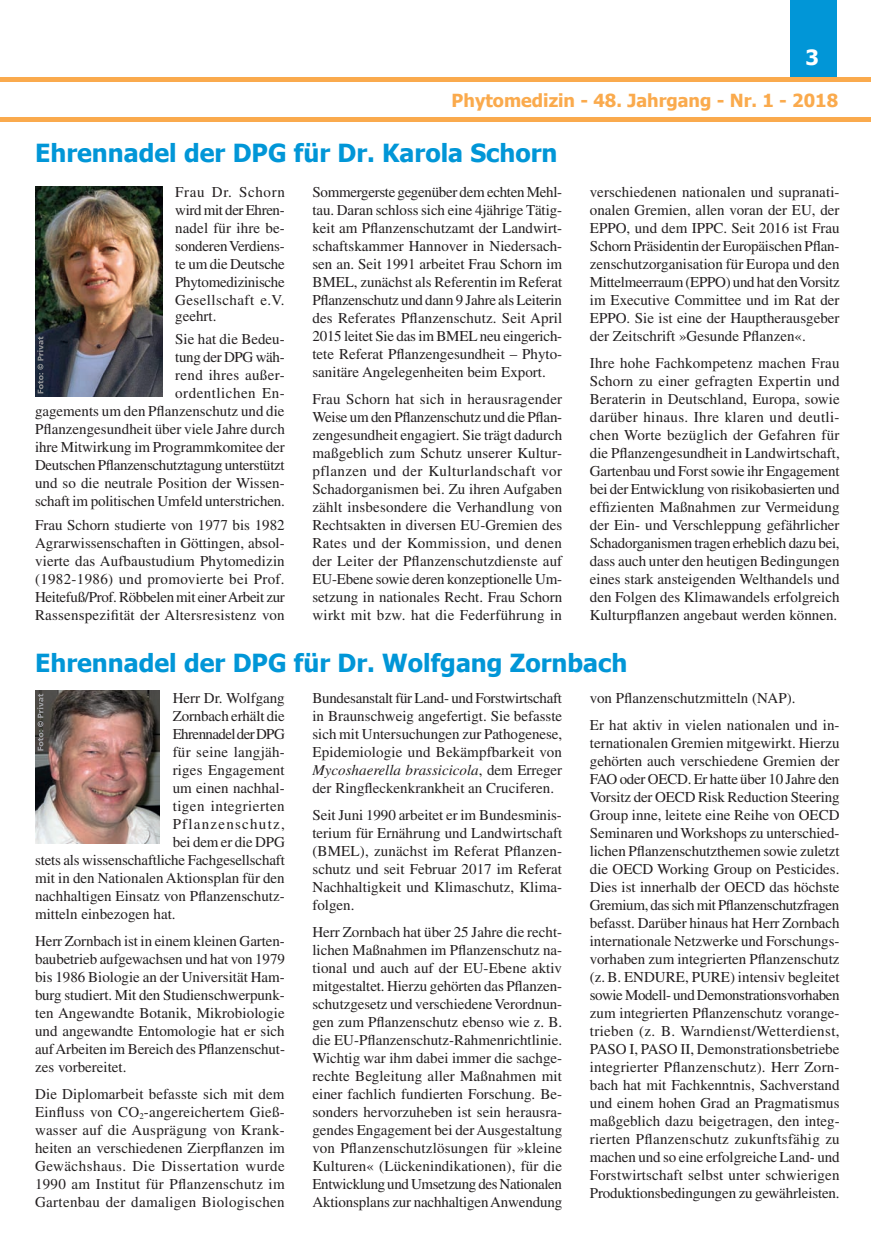
<style>
.page{position:relative;width:871px;height:1242px;background:#fff}
.page>*{position:absolute;margin:0;border:0;box-sizing:border-box;transform-origin:0 0}
.t1{font:700 24.9px "Tahoma";color:#0196d7}
.t2{font:700 21px "Tahoma";color:#fff}
.t3{font:700 18px "Tahoma";color:#faaa4d}
.t4{font:15px/18px "Times";color:#231f20;text-align:justify}
.t5{font:15px "Times";letter-spacing:.03em;color:#231f20}
.t6{font:15px "Times";letter-spacing:-.04em;color:#231f20}
.t7{font:15px "Times";letter-spacing:.02em;color:#231f20}
.t8{font:15px "Times";letter-spacing:.085em;color:#231f20}
.s1{font-style:italic}
</style>
<div class="page">
<div style="left:790px;top:0;width:46px;height:82px;background:#0196d7"></div>
<hr style="left:0;top:117px;width:870px;height:4px;background:#faaa4d">
<hr style="left:0;top:78px;width:870px;height:4px;background:#faaa4d">
<img style="left:35px;top:186px;width:127px;height:211px">
<img style="left:35px;top:690px;width:125px;height:153px">
<svg style="left:37px;top:694px;width:6px;height:57px"></svg>
<svg style="left:37px;top:336px;width:6px;height:57px"></svg>
<h2 class="t2" style="left:805px;top:43px;width:15px">3</h2>
<p class="t3" style="left:451px;top:88px;width:388px">Phytomedizin - 48. Jahrgang - Nr. 1 - 2018</p>
<h1 class="t1" style="left:35px;top:136px;width:523px">Ehrennadel der DPG für Dr. Karola Schorn</h1>
<p class="t4" style="left:175px;top:183px;width:111px">Frau Dr. Schorn wird mit der Ehren&shy;nadel für ihre be&shy;sonderen Verdiens&shy;te um die Deutsche Phytomedizinische Gesellschaft e.V.</p>
<p class="t4" style="left:175px;top:305px;width:111px;line-height:22.5px">geehrt.<br>Sie hat die Bedeu-</p>
<p class="t4" style="left:35px;top:348px;width:251px;text-align:right">tung der DPG wäh-<br>rend ihres außer-<br>ordentlichen En-<br>gagements um den Pflanzenschutz und die Pflanzengesundheit über viele Jahre durch ihre Mitwirkung im Programmkomitee der Deutschen Pflanzenschutztagung unterstützt und so die neutrale Position der Wissen&shy;schaft im politischen Umfeld unterstrichen.</p>
<p class="t4" style="left:35px;top:516px;width:251px">Frau Schorn studierte von 1977 bis 1982<br>Agrarwissenschaften in Göttingen, absol&shy;vierte das Aufbaustudium Phytomedizin (1982-1986) und promovierte bei Prof.<br>Heitefuß/Prof. Röbbelen mit einer Arbeit zur Rassenspezifität der Altersresistenz von</p>
<p class="t4" style="left:312px;top:183px;width:251px">Sommergerste gegenüber dem echten Mehl&shy;tau. Daran schloss sich eine 4jährige Tätig&shy;keit am Pflanzenschutzamt der Landwirt&shy;schaftskammer Hannover in Niedersach&shy;sen an. Seit 1991 arbeitet Frau Schorn im BMEL, zunächst als Referentin im Referat Pflanzenschutz und dann 9 Jahre als Leiterin des Referates Pflanzenschutz. Seit April 2015 leitet Sie das im BMEL neu eingerich&shy;tete Referat Pflanzengesundheit – Phyto&shy;sanitäre Angelegenheiten beim Export.</p>
<p class="t4" style="left:312px;top:390px;width:251px">Frau Schorn hat sich in herausragender Weise um den Pflanzenschutz und die Pflan&shy;zengesundheit engagiert. Sie trägt dadurch maßgeblich zum Schutz unserer Kultur&shy;pflanzen und der Kulturlandschaft vor Schadorganismen bei. Zu ihren Aufgaben zählt insbesondere die Verhandlung von Rechtsakten in diversen EU-Gremien des Rates und der Kommission, und denen der Leiter der Pflanzenschutzdienste auf EU-Ebene sowie deren konzeptionelle Um&shy;setzung in nationales Recht. Frau Schorn wirkt mit bzw. hat die Federführung in</p>
<p class="t4" style="left:589px;top:183px;width:251px">verschiedenen nationalen und supranati&shy;onalen Gremien, allen voran der EU, der EPPO, und dem IPPC. Seit 2016 ist Frau Schorn Präsidentin der Europäischen Pflan&shy;zenschutzorganisation für Europa und den Mittelmeerraum (EPPO) und hat den Vorsitz im Executive Committee und im Rat der EPPO. Sie ist eine der Hauptherausgeber der Zeitschrift »Gesunde Pflanzen«.</p>
<p class="t4" style="left:589px;top:354px;width:251px">Ihre hohe Fachkompetenz machen Frau Schorn zu einer gefragten Expertin und Beraterin in Deutschland, Europa, sowie darüber hinaus. Ihre klaren und deutli&shy;chen Worte bezüglich der Gefahren für die Pflanzengesundheit in Landwirtschaft, Gartenbau und Forst sowie ihr Engagement bei der Entwicklung von risikobasierten und effizienten Maßnahmen zur Vermeidung der Ein- und Verschleppung gefährlicher Schadorganismen tragen erheblich dazu bei, dass auch unter den heutigen Bedingungen eines stark ansteigenden Welthandels und den Folgen des Klimawandels erfolgreich Kulturpflanzen angebaut werden können.</p>
<h1 class="t1" style="left:35px;top:646px;width:593px">Ehrennadel der DPG für Dr. Wolfgang Zornbach</h1>
<p class="t4" style="left:173px;top:689px;width:113px">Herr Dr. Wolfgang</p>
<p class="t4" style="left:173px;top:707px;width:114px">Zornbach erhält die</p>
<p class="t6" style="left:173px;top:725px;width:114px">Ehrennadel der DPG</p>
<p class="t7" style="left:173px;top:743px;width:114px">für seine langjäh-</p>
<p class="t4" style="left:173px;top:761px;width:113px">riges Engagement</p>
<p class="t4" style="left:173px;top:779px;width:113px">um einen nachhal-</p>
<p class="t5" style="left:173px;top:797px;width:113px">tigen integrierten</p>
<p class="t8" style="left:173px;top:815px;width:113px">Pflanzenschutz,</p>
<p class="t4" style="left:173px;top:833px;width:114px">bei dem er die DPG</p>
<p class="t4" style="left:35px;top:851px;width:251px">stets als wissenschaftliche Fachgesellschaft</p>
<p class="t4" style="left:35px;top:869px;width:251px">mit in den Nationalen Aktionsplan für den</p>
<p class="t4" style="left:35px;top:887px;width:251px">nachhaltigen Einsatz von Pflanzenschutz-</p>
<p class="t4" style="left:35px;top:905px;width:142px">mitteln einbezogen hat.</p>
<p class="t4" style="left:35px;top:932px;width:251px">Herr Zornbach ist in einem kleinen Garten&shy;baubetrieb aufgewachsen und hat von 1979 bis 1986 Biologie an der Universität Ham&shy;burg studiert. Mit den Studienschwerpunk&shy;ten Angewandte Botanik, Mikrobiologie und angewandte Entomologie hat er sich auf Arbeiten im Bereich des Pflanzenschut&shy;zes vorbereitet.</p>
<p class="t4" style="left:35px;top:1085px;width:251px">Die Diplomarbeit befasste sich mit dem Einfluss von CO<sub>2</sub>-angereichertem Gieß&shy;wasser auf die Ausprägung von Krank&shy;heiten an verschiedenen Zierpflanzen im Gewächshaus. Die Dissertation wurde 1990 am Institut für Pflanzenschutz im Gartenbau der damaligen Biologischen</p>
<p class="t4" style="left:312px;top:689px;width:251px">Bundesanstalt für Land- und Forstwirtschaft in Braunschweig angefertigt. Sie befasste sich mit Untersuchungen zur Pathogenese, Epidemiologie und Bekämpfbarkeit von <span class="s1">Mycoshaerella brassicicola</span>, dem Erreger der Ringfleckenkrankheit an Cruciferen.</p>
<p class="t4" style="left:312px;top:806px;width:251px">Seit Juni 1990 arbeitet er im Bundesminis&shy;terium für Ernährung und Landwirtschaft (BMEL), zunächst im Referat Pflanzen&shy;schutz und seit Februar 2017 im Referat Nachhaltigkeit und Klimaschutz, Klima&shy;folgen.</p>
<p class="t4" style="left:312px;top:923px;width:251px">Herr Zornbach hat über 25 Jahre die recht&shy;lichen Maßnahmen im Pflanzenschutz na&shy;tional und auch auf der EU-Ebene aktiv mitgestaltet. Hierzu gehörten das Pflanzen&shy;schutzgesetz und verschiedene Verordnun&shy;gen zum Pflanzenschutz ebenso wie z. B. die EU-Pflanzenschutz-Rahmenrichtlinie.<br>Wichtig war ihm dabei immer die sachge&shy;rechte Begleitung aller Maßnahmen mit einer fachlich fundierten Forschung. Be&shy;sonders hervorzuheben ist sein herausra&shy;gendes Engagement bei der Ausgestaltung von Pflanzenschutzlösungen für »kleine Kulturen« (Lückenindikationen), für die Entwicklung und Umsetzung des Nationalen Aktionsplans zur nachhaltigen Anwendung</p>
<p class="t4" style="left:589px;top:684px;width:251px;line-height:27px">von Pflanzenschutzmitteln (NAP).<br>Er hat aktiv in vielen nationalen und in-</p>
<p class="t4" style="left:589px;top:734px;width:251px">ternationalen Gremien mitgewirkt. Hierzu gehörten auch verschiedene Gremien der FAO oder OECD. Er hatte über 10 Jahre den Vorsitz der OECD Risk Reduction Steering Group inne, leitete eine Reihe von OECD Seminaren und Workshops zu unterschied&shy;lichen Pflanzenschutzthemen sowie zuletzt die OECD Working Group on Pesticides.<br>Dies ist innerhalb der OECD das höchste Gremium, das sich mit Pflanzenschutzfragen befasst. Darüber hinaus hat Herr Zornbach internationale Netzwerke und Forschungs&shy;vorhaben zum integrierten Pflanzenschutz (z. B. ENDURE, PURE) intensiv begleitet sowie Modell- und Demonstrationsvorhaben zum integrierten Pflanzenschutz vorange&shy;trieben (z. B. Warndienst/Wetterdienst, PASO I, PASO II, Demonstrationsbetriebe integrierter Pflanzenschutz). Herr Zorn&shy;bach hat mit Fachkenntnis, Sachverstand und einem hohen Grad an Pragmatismus maßgeblich dazu beigetragen, den integ&shy;rierten Pflanzenschutz zukunftsfähig zu machen und so eine erfolgreiche Land- und Forstwirtschaft selbst unter schwierigen Produktionsbedingungen zu gewährleisten.</p>
</div>
